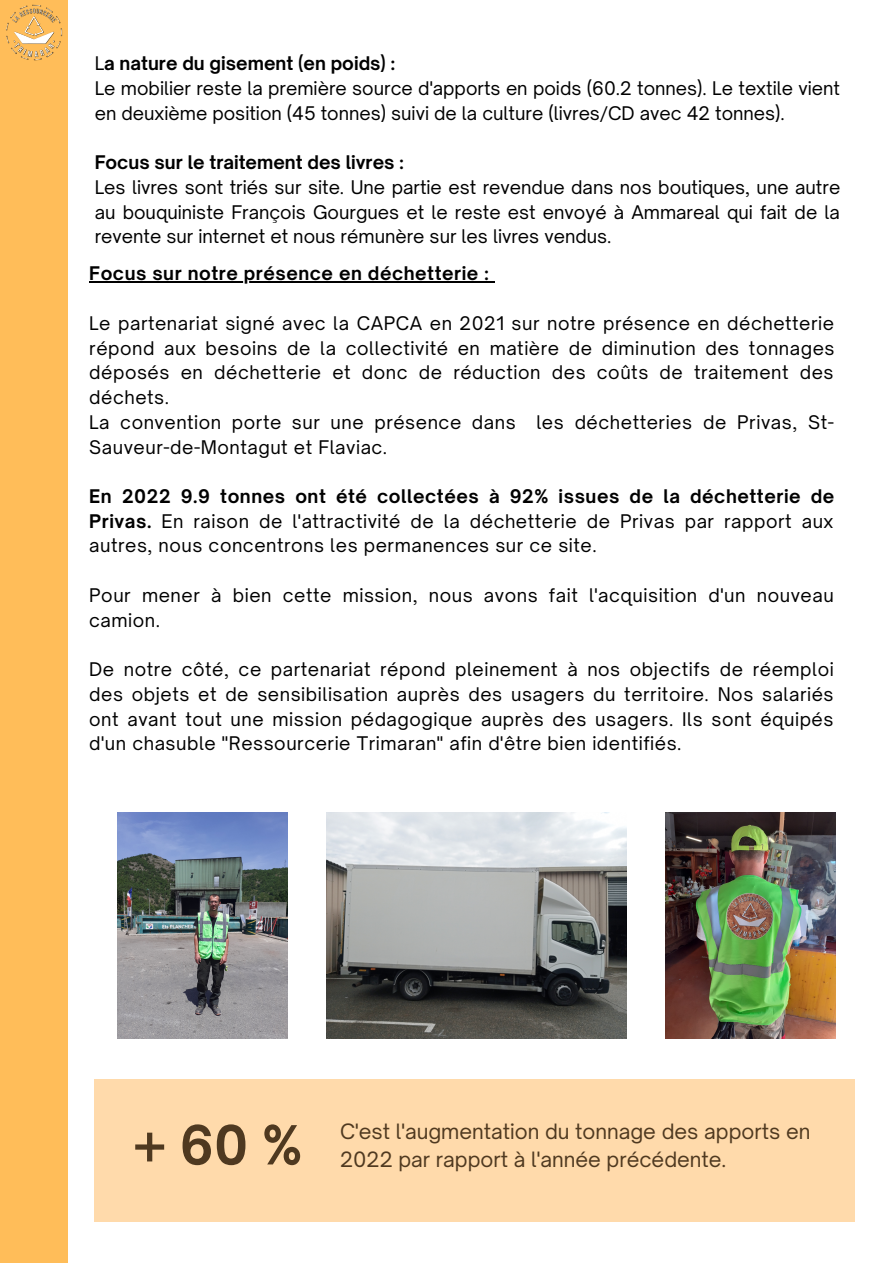
<style>
.page{position:relative;width:893px;height:1264px;background:#fff}
.page>*{position:absolute;margin:0;border:0;box-sizing:border-box;transform-origin:0 0}
.t1{font:700 51.45px "Open Sauce One";color:#4f3920}
.t2{font:20.25px "Open Sauce One";color:#4f3920}
.t3{font:18px/24.8px "Open Sauce One";letter-spacing:.03em;color:#000;text-align:justify}
.t4{font:18px/24.8px "Open Sauce One";color:#000}
.t5{font:700 18px "Open Sauce One";color:#000}
.t6{font:700 18px "Open Sauce One";letter-spacing:.03em;color:#000}
.s1{font-weight:400}
.s2{font-weight:700}
</style>
<div class="page">
<div style="left:0;top:0;width:67px;height:1262px;background:#ffbd59"></div>
<div style="left:95px;top:1079px;width:760px;height:142px;background:#ffdaab"></div>
<img style="left:6px;top:1px;width:62px;height:62px">
<img style="left:118px;top:812px;width:169px;height:226px">
<img style="left:665px;top:812px;width:170px;height:226px">
<hr style="left:89px;top:281px;width:400px;height:1px;background:#000">
<img style="left:326px;top:812px;width:300px;height:226px">
<p class="t5" style="left:95px;top:52px;width:302px"><span class="s1">L</span>a nature du gisement (en poids) :</p>
<p class="t4" style="left:95px;top:76px;width:746px">Le mobilier reste la première source d'apports en poids (60.2 tonnes). Le textile vient en deuxième position (45 tonnes) suivi de la culture (livres/CD avec 42 tonnes).</p>
<p class="t5" style="left:95px;top:151px;width:310px">Focus sur le traitement des livres :</p>
<p class="t3" style="left:95px;top:174px;width:747px">Les livres sont triés sur site. Une partie est revendue dans nos boutiques, une autre au bouquiniste François Gourgues et le reste est envoyé à Ammareal qui fait de la revente sur internet et nous rémunère sur les livres vendus.</p>
<p class="t6" style="left:89px;top:262px;width:401px">Focus sur notre présence en déchetterie :</p>
<p class="t3" style="left:89px;top:310px;width:746px">Le partenariat signé avec la CAPCA en 2021 sur notre présence en déchetterie répond aux besoins de la collectivité en matière de diminution des tonnages déposés en déchetterie et donc de réduction des coûts de traitement des déchets.</p>
<p class="t3" style="left:89px;top:409px;width:746px">La convention porte sur une présence dans les déchetteries de Privas, St-<br>Sauveur-de-Montagut et Flaviac.</p>
<p class="t3" style="left:89px;top:484px;width:746px"><span class="s2">En 2022 9.9 tonnes ont été collectées à 92% issues de la déchetterie de Privas.</span> En raison de l'attractivité de la déchetterie de Privas par rapport aux autres, nous concentrons les permanences sur ce site.</p>
<p class="t3" style="left:89px;top:582px;width:746px">Pour mener à bien cette mission, nous avons fait l'acquisition d'un nouveau camion.</p>
<p class="t3" style="left:89px;top:657px;width:746px">De notre côté, ce partenariat répond pleinement à nos objectifs de réemploi des objets et de sensibilisation auprès des usagers du territoire. Nos salariés ont avant tout une mission pédagogique auprès des usagers. Ils sont équipés d'un chasuble "Ressourcerie Trimaran" afin d'être bien identifiés.</p>
<p class="t1" style="left:133px;top:1112px;width:170px">+60%</p>
<p class="t2" style="left:340px;top:1118px;width:472px">C'est l'augmentation du tonnage des apports en</p>
<p class="t2" style="left:340px;top:1146px;width:388px">2022 par rapport à l'année précédente.</p>
</div>
